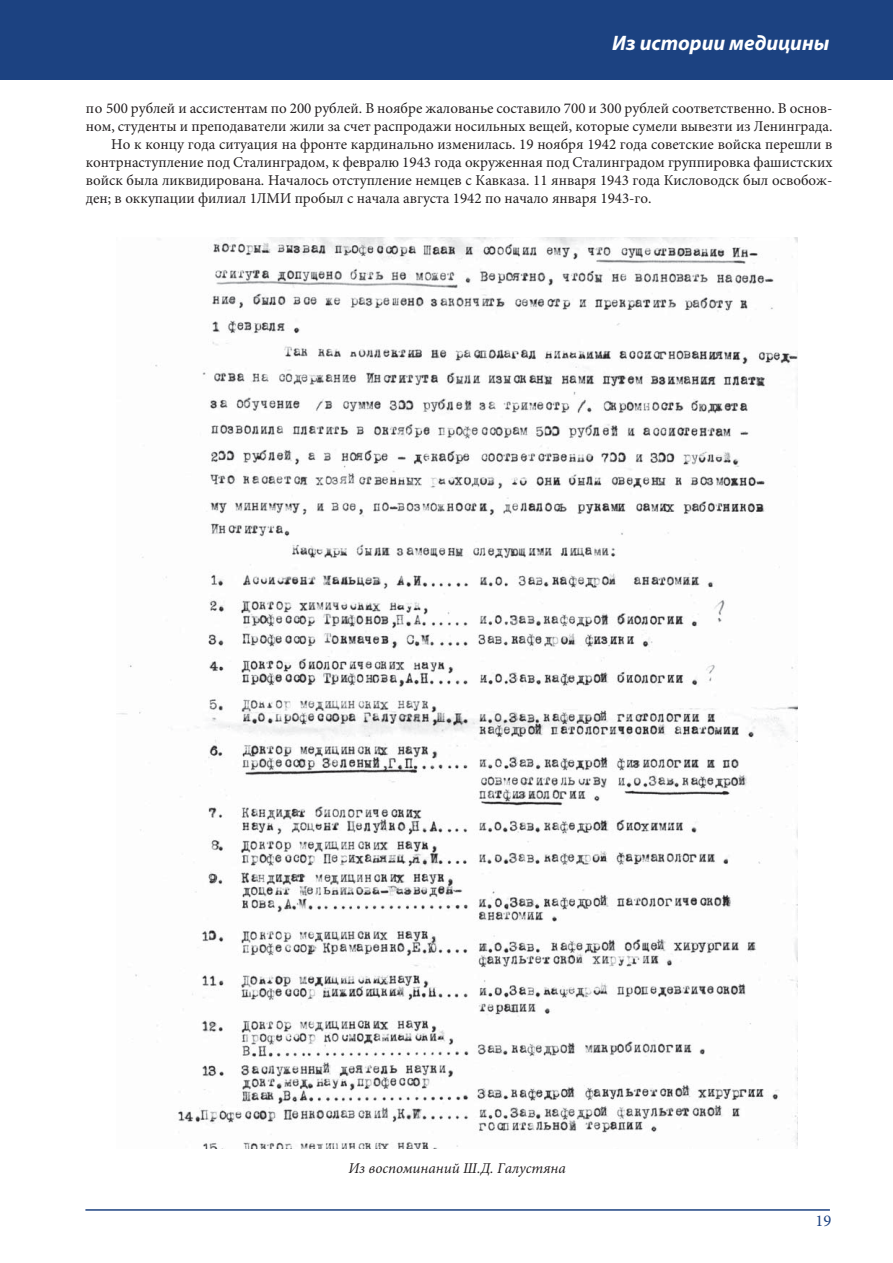
<style>
.page{position:relative;width:893px;height:1263px;background:#fff}
.page>*{position:absolute;margin:0;border:0;box-sizing:border-box;transform-origin:0 0}
.t1{font:italic 700 21px "Myriad Pro";color:#fff}
.t2{font:16.5px "Minion Pro";color:#1c4281}
.t3{font:15px "Minion Pro";color:#231f20}
.t4{font:italic 15px "Minion Pro";color:#231f20}
</style>
<div class="page">
<hr style="left:85px;top:1209px;width:744px;height:2px;background:#1c4281">
<div style="left:0;top:0;width:892px;height:79px;background:#1c4281"></div>
<img style="left:117px;top:238px;width:680px;height:911px">
<h1 class="t1" style="left:612px;top:35px;width:218px">Из истории медицины</h1>
<p class="t3" style="left:86px;top:103px;width:748px">по 500 рублей и ассистентам по 200 рублей. В ноябре жалованье составило 700 и 300 рублей соответственно. В основ-</p>
<p class="t3" style="left:86px;top:121px;width:748px">ном, студенты и преподаватели жили за счет распродажи носильных вещей, которые сумели вывезти из Ленинграда.</p>
<p class="t3" style="left:111px;top:139px;width:722px">Но к концу года ситуация на фронте кардинально изменилась. 19 ноября 1942 года советские войска перешли в</p>
<p class="t3" style="left:86px;top:157px;width:748px">контрнаступление под Сталинградом, к февралю 1943 года окруженная под Сталинградом группировка фашистских</p>
<p class="t3" style="left:86px;top:175px;width:748px">войск была ликвидирована. Началось отступление немцев с Кавказа. 11 января 1943 года Кисловодск был освобож-</p>
<p class="t3" style="left:86px;top:193px;width:567px">ден; в оккупации филиал 1ЛМИ пробыл с начала августа 1942 по начало января 1943-го.</p>
<p class="t4" style="left:348px;top:1162px;width:219px">Из воспоминаний Ш.Д. Галустяна</p>
<p class="t2" style="left:815px;top:1214px;width:17px">19</p>
</div>
